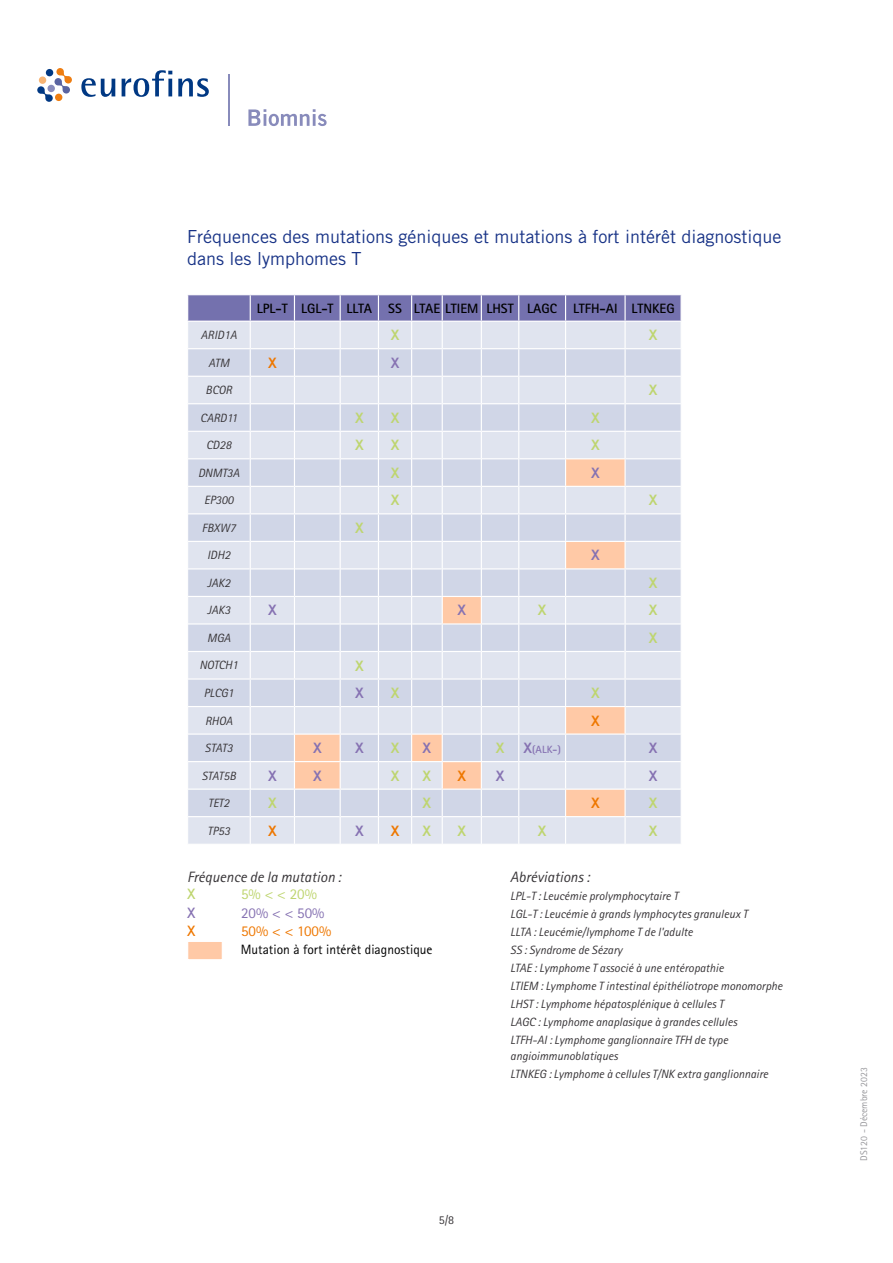
<style>
.page{position:relative;width:893px;height:1263px;background:#fff}
.page>*{position:absolute;margin:0;border:0;box-sizing:border-box;transform-origin:0 0}
.t1{font:18px/22.5px "Trade Gothic LT Pro";color:#173286}
.t2{font:italic 15px "Rotis Sans Serif Pro";color:#373437}
.t3{font:800 15px "Rotis Sans Serif Pro";color:#bed56f}
.t4{font:800 15px "Rotis Sans Serif Pro";color:#8672b2}
.t5{font:15px "Rotis Sans Serif Pro";color:#e70}
.t6{font:15px "Rotis Sans Serif Pro";color:#8672b2}
.t7{font:15px "Rotis Sans Serif Pro";color:#bed56f}
.t8{font:800 15px "Rotis Sans Serif Pro";color:#e70}
.t9{font:700 15px "Rotis Sans Serif Pro";color:#bed56f}
.t10{font:700 15px "Rotis Sans Serif Pro";color:#8672b2}
.t11{font:700 15px "Rotis Sans Serif Pro";color:#e70}
.t12{font:700 13.5px "Rotis Sans Serif Pro";color:#000}
.t13{font:13.5px "Rotis Sans Serif Pro";color:#000}
.t14{font:italic 12px/18px "Rotis Sans Serif Pro";color:#373437}
.t15{font:12px "Rotis Sans Serif Pro";color:#373437}
.t16{font:700 10.5px "Rotis Sans Serif Pro";color:#8672b2}
.t17{font:9.75px "Rotis Sans Serif Pro";color:#98989c}
.s1{font-weight:800;font-size:15px}
</style>
<div class="page">
<svg style="left:187px;top:295px;width:494px;height:549px;background:#d8d9e6"></svg>
<hr style="left:624px;top:542px;width:2px;height:26px;background:#fff">
<hr style="left:565px;top:568px;width:61px;height:1px;background:#fff">
<div style="left:187px;top:941px;width:36px;height:19px;background:#ffc9a6;border:1px solid #fff"></div>
<svg style="left:37px;top:68px;width:35px;height:34px"></svg>
<div style="left:55px;top:94px;width:7px;height:7px;background:#ee7d11;border-radius:50%"></div>
<div style="left:39px;top:76px;width:7px;height:8px;background:#f7b474;border-radius:50%"></div>
<div style="left:46px;top:69px;width:7px;height:7px;background:#003883;border-radius:50%"></div>
<svg style="left:81px;top:78px;width:34px;height:19px"></svg>
<svg style="left:122px;top:70px;width:50px;height:27px"></svg>
<svg style="left:178px;top:78px;width:31px;height:19px"></svg>
<svg style="left:248px;top:109px;width:79px;height:17px"></svg>
<hr style="left:228px;top:74px;width:1px;height:52px;background:#888bbb">
<h1 class="t1" style="left:187px;top:225px;width:596px">Fréquences des mutations géniques et mutations à fort intérêt diagnostique dans les lymphomes T</h1>
<p class="t12" style="left:257px;top:300px;width:419px">LPL-T LGL-T LLTA SS LTAE LTIEM LHST LAGC LTFH-AI LTNKEG</p>
<p class="t14" style="left:201px;top:326px;width:37px">ARID1A</p>
<p class="t3" style="left:391px;top:326px;width:10px">X</p>
<p class="t3" style="left:649px;top:326px;width:10px">X</p>
<p class="t14" style="left:208px;top:354px;width:22px">ATM</p>
<p class="t8" style="left:268px;top:353px;width:10px">X</p>
<p class="t4" style="left:391px;top:353px;width:10px">X</p>
<p class="t14" style="left:206px;top:381px;width:28px">BCOR</p>
<p class="t3" style="left:649px;top:381px;width:10px">X</p>
<p class="t14" style="left:200px;top:409px;width:39px">CARD11</p>
<p class="t3" style="left:355px;top:408px;width:10px">X</p>
<p class="t3" style="left:391px;top:408px;width:10px">X</p>
<p class="t3" style="left:591px;top:408px;width:10px">X</p>
<p class="t14" style="left:206px;top:436px;width:27px">CD28</p>
<p class="t3" style="left:355px;top:436px;width:10px">X</p>
<p class="t3" style="left:391px;top:436px;width:10px">X</p>
<p class="t3" style="left:591px;top:436px;width:10px">X</p>
<p class="t14" style="left:198px;top:464px;width:43px">DNMT3A</p>
<p class="t3" style="left:391px;top:463px;width:10px">X</p>
<p class="t4" style="left:591px;top:463px;width:10px">X</p>
<p class="t14" style="left:204px;top:491px;width:31px">EP300</p>
<p class="t3" style="left:391px;top:491px;width:10px">X</p>
<p class="t3" style="left:649px;top:491px;width:10px">X</p>
<p class="t14" style="left:202px;top:519px;width:35px">FBXW7</p>
<p class="t3" style="left:355px;top:518px;width:10px">X</p>
<p class="t14" style="left:207px;top:546px;width:25px">IDH2</p>
<p class="t4" style="left:591px;top:546px;width:10px">X</p>
<p class="t14" style="left:207px;top:574px;width:25px">JAK2</p>
<p class="t3" style="left:649px;top:573px;width:10px">X</p>
<p class="t14" style="left:207px;top:601px;width:25px">JAK3</p>
<p class="t4" style="left:268px;top:601px;width:10px">X</p>
<p class="t4" style="left:457px;top:601px;width:10px">X</p>
<p class="t3" style="left:538px;top:601px;width:10px">X</p>
<p class="t3" style="left:649px;top:601px;width:10px">X</p>
<p class="t14" style="left:207px;top:629px;width:25px">MGA</p>
<p class="t3" style="left:649px;top:628px;width:10px">X</p>
<p class="t14" style="left:199px;top:656px;width:40px">NOTCH1</p>
<p class="t3" style="left:355px;top:656px;width:10px">X</p>
<p class="t14" style="left:204px;top:684px;width:32px">PLCG1</p>
<p class="t4" style="left:355px;top:683px;width:10px">X</p>
<p class="t3" style="left:391px;top:683px;width:10px">X</p>
<p class="t3" style="left:591px;top:683px;width:10px">X</p>
<p class="t14" style="left:205px;top:711px;width:29px">RHOA</p>
<p class="t8" style="left:591px;top:711px;width:10px">X</p>
<p class="t14" style="left:205px;top:739px;width:29px">STAT3</p>
<p class="t4" style="left:313px;top:738px;width:10px">X</p>
<p class="t4" style="left:355px;top:738px;width:10px">X</p>
<p class="t3" style="left:391px;top:738px;width:10px">X</p>
<p class="t4" style="left:423px;top:738px;width:10px">X</p>
<p class="t3" style="left:496px;top:738px;width:10px">X</p>
<p class="t16" style="left:523px;top:743px;width:39px"><span class="s1">X</span>(ALK-)</p>
<p class="t4" style="left:649px;top:738px;width:10px">X</p>
<p class="t14" style="left:202px;top:767px;width:36px">STAT5B</p>
<p class="t4" style="left:268px;top:766px;width:10px">X</p>
<p class="t4" style="left:313px;top:766px;width:10px">X</p>
<p class="t3" style="left:391px;top:766px;width:10px">X</p>
<p class="t3" style="left:423px;top:766px;width:10px">X</p>
<p class="t8" style="left:457px;top:766px;width:10px">X</p>
<p class="t4" style="left:496px;top:766px;width:10px">X</p>
<p class="t4" style="left:649px;top:766px;width:10px">X</p>
<p class="t14" style="left:208px;top:794px;width:23px">TET2</p>
<p class="t3" style="left:268px;top:793px;width:10px">X</p>
<p class="t3" style="left:423px;top:793px;width:10px">X</p>
<p class="t8" style="left:591px;top:793px;width:10px">X</p>
<p class="t3" style="left:649px;top:793px;width:10px">X</p>
<p class="t14" style="left:207px;top:822px;width:24px">TP53</p>
<p class="t8" style="left:268px;top:821px;width:10px">X</p>
<p class="t4" style="left:355px;top:821px;width:10px">X</p>
<p class="t8" style="left:391px;top:821px;width:10px">X</p>
<p class="t3" style="left:423px;top:821px;width:10px">X</p>
<p class="t3" style="left:457px;top:821px;width:10px">X</p>
<p class="t3" style="left:538px;top:821px;width:10px">X</p>
<p class="t3" style="left:649px;top:821px;width:10px">X</p>
<p class="t2" style="left:187px;top:868px;width:155px">Fréquence de la mutation :</p>
<p class="t9" style="left:187px;top:885px;width:10px">X</p>
<p class="t7" style="left:241px;top:885px;width:77px">5% &lt; &lt; 20%</p>
<p class="t10" style="left:187px;top:903px;width:10px">X</p>
<p class="t6" style="left:241px;top:904px;width:85px">20% &lt; &lt; 50%</p>
<p class="t11" style="left:187px;top:921px;width:10px">X</p>
<p class="t5" style="left:241px;top:922px;width:92px">50% &lt; &lt; 100%</p>
<p class="t13" style="left:241px;top:942px;width:193px">Mutation à fort intérêt diagnostique</p>
<p class="t2" style="left:510px;top:868px;width:81px">Abréviations :</p>
<p class="t14" style="left:510px;top:887px;width:274px">LPL-T : Leucémie prolymphocytaire T<br>LGL-T : Leucémie à grands lymphocytes granuleux T<br>LLTA : Leucémie/lymphome T de l'adulte<br>SS : Syndrome de Sézary<br>LTAE : Lymphome T associé à une entéropathie<br>LTIEM : Lymphome T intestinal épithéliotrope monomorphe LHST : Lymphome hépatosplénique à cellules T<br>LAGC : Lymphome anaplasique à grandes cellules<br>LTFH-AI : Lymphome ganglionnaire TFH de type</p>
<p class="t14" style="left:510px;top:1047px;width:259px">angioimmunoblatiques<br>LTNKEG : Lymphome à cellules T/NK extra ganglionnaire</p>
<p class="t15" style="left:439px;top:1213px;width:17px">5/8</p>
<p class="t17" style="left:858px;top:1161px;width:95px;rotate:-90deg">DS120 - Décembre 2023</p>
</div>
